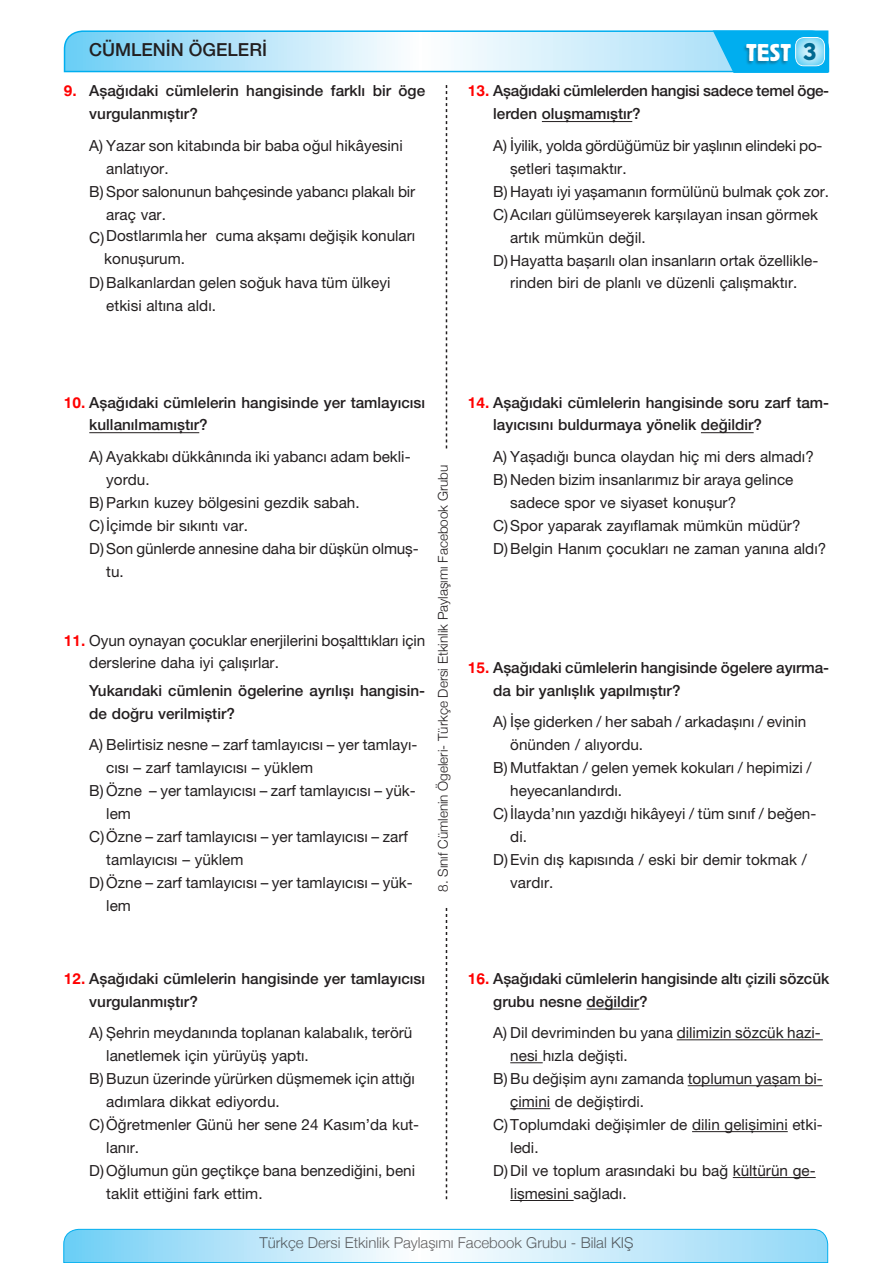
<style>
.page{position:relative;width:893px;height:1263px;background:#fff}
.page>*{position:absolute;margin:0;border:0;box-sizing:border-box;transform-origin:0 0}
.t1{font:25.5px "Block";color:#fff}
.t2{font:500 18px "Helvetica Neue LT Pro";color:#231f20}
.soru_plain{font:15.3px/23px "Helvetica Neue LT Pro";color:#231f20}
.soru_bold{font:500 15.3px/23px "Helvetica Neue LT Pro";color:#231f20}
.t3{font:300 15px "Helvetica Neue";color:#231f20}
.t4{font:300 13.5px "Helvetica Neue";color:#231f20}
.s1{color:#006991}
.s2{font-family:"Swis 721 BT Bold";font-weight:400;color:#f00}
.s3{font-family:"Swis 721 BT Bold";color:#f00}
</style>
<div class="page">
<svg style="left:446px;top:85px;width:1px;height:1114px"></svg>
<svg style="left:63px;top:1228px;width:765px;height:35px;background:#b7e5f9"></svg>
<svg style="left:63px;top:30px;width:767px;height:43px;background:#aae2f8"></svg>
<div style="left:793px;top:35px;width:33px;height:32px;background:#fff;opacity:.9"></div>
<div style="left:742px;top:44px;width:50px;height:22px;background:#231f20;opacity:.35"></div>
<div style="left:435px;top:450px;width:23px;height:457px;background:#fff"></div>
<hr style="left:89px;top:432px;width:110px;height:1px;background:#231f20">
<hr style="left:542px;top:121px;width:90px;height:1px;background:#231f20">
<hr style="left:701px;top:432px;width:53px;height:1px;background:#231f20">
<hr style="left:586px;top:1009px;width:53px;height:1px;background:#231f20">
<hr style="left:677px;top:1039px;width:146px;height:1px;background:#231f20">
<hr style="left:510px;top:1062px;width:33px;height:1px;background:#231f20">
<hr style="left:688px;top:1085px;width:135px;height:1px;background:#231f20">
<hr style="left:510px;top:1108px;width:40px;height:1px;background:#231f20">
<hr style="left:692px;top:1131px;width:96px;height:1px;background:#231f20">
<hr style="left:733px;top:1177px;width:83px;height:1px;background:#231f20">
<hr style="left:510px;top:1200px;width:64px;height:1px;background:#231f20">
<p class="t2" style="left:89px;top:39px;width:179px">CÜMLENİN ÖGELERİ</p>
<h1 class="t1" style="left:746px;top:36px;width:72px">TEST <span class="s1">3</span></h1>
<p class="soru_bold" style="left:89px;top:79px;width:337px;text-indent:-26px"><span class="s2">9.</span> Aşağıdaki cümlelerin hangisinde farklı bir öge vurgulanmıştır?</p>
<p class="soru_plain" style="left:106px;top:134px;width:298px;text-indent:-17px">A) Yazar son kitabında bir baba oğul hikâyesini anlatıyor.</p>
<p class="soru_plain" style="left:106px;top:180px;width:310px;text-indent:-17px">B) Spor salonunun bahçesinde yabancı plakalı bir araç var.</p>
<p class="soru_plain" style="left:104px;top:224px;width:312px;text-indent:-15px">C) Dostlarımla her cuma akşamı değişik konuları konuşurum.</p>
<p class="soru_plain" style="left:106px;top:271px;width:286px;text-indent:-17px">D)Balkanlardan gelen soğuk hava tüm ülkeyi etkisi altına aldı.</p>
<p class="soru_bold" style="left:493px;top:79px;width:337px;text-indent:-26px"><span class="s2">13.</span> Aşağıdaki cümlelerden hangisi sadece temel öge&shy;lerden oluşmamıştır?</p>
<p class="soru_plain" style="left:510px;top:134px;width:314px;text-indent:-17px">A) İyilik, yolda gördüğümüz bir yaşlının elindeki po&shy;şetleri taşımaktır.</p>
<p class="soru_plain" style="left:493px;top:180px;width:337px">B) Hayatı iyi yaşamanın formülünü bulmak çok zor.</p>
<p class="soru_plain" style="left:510px;top:202px;width:309px;text-indent:-17px">C)Acıları gülümseyerek karşılayan insan görmek artık mümkün değil.</p>
<p class="soru_plain" style="left:493px;top:248px;width:327px;text-align:center">D) Hayatta başarılı olan insanların ortak özellikle&shy;rinden biri de planlı ve düzenli çalışmaktır.</p>
<p class="soru_bold" style="left:89px;top:390px;width:337px;text-indent:-26px"><span class="s2">10.</span> Aşağıdaki cümlelerin hangisinde yer tamlayıcısı kullanılmamıştır?</p>
<p class="soru_plain" style="left:106px;top:445px;width:306px;text-indent:-17px">A) Ayakkabı dükkânında iki yabancı adam bekli&shy;yordu.</p>
<p class="soru_plain" style="left:89px;top:491px;width:272px">B) Parkın kuzey bölgesini gezdik sabah.</p>
<p class="soru_plain" style="left:89px;top:514px;width:160px">C) İçimde bir sıkıntı var.</p>
<p class="soru_plain" style="left:106px;top:537px;width:314px;text-indent:-17px">D) Son günlerde annesine daha bir düşkün olmuş&shy;tu.</p>
<p class="soru_plain" style="left:89px;top:628px;width:338px;text-indent:-26px"><span class="s3">11.</span> Oyun oynayan çocuklar enerjilerini boşalttıkları için derslerine daha iyi çalışırlar.</p>
<p class="soru_bold" style="left:89px;top:679px;width:337px">Yukarıdaki cümlenin ögelerine ayrılışı hangisin&shy;de doğru verilmiştir?</p>
<p class="soru_plain" style="left:106px;top:733px;width:313px;text-indent:-17px">A) Belirtisiz nesne – zarf tamlayıcısı – yer tamlayı&shy;cısı – zarf tamlayıcısı – yüklem</p>
<p class="soru_plain" style="left:106px;top:779px;width:311px;text-indent:-17px">B) Özne – yer tamlayıcısı – zarf tamlayıcısı – yük&shy;lem</p>
<p class="soru_plain" style="left:106px;top:825px;width:303px;text-indent:-17px">C)Özne – zarf tamlayıcısı – yer tamlayıcısı – zarf tamlayıcısı – yüklem</p>
<p class="soru_plain" style="left:106px;top:871px;width:308px;text-indent:-17px">D)Özne – zarf tamlayıcısı – yer tamlayıcısı – yük&shy;lem</p>
<p class="t4" style="left:435px;top:892px;width:429px;rotate:-90deg">8. Sınıf Cümlenin Ögeleri- Türkçe Dersi Etkinlik Paylaşımı Facebook Grubu</p>
<p class="t4" style="left:435px;top:777px;width:271px;rotate:-90deg">8. Sınıf 3. Ünite - Maddenin Yapısı ve Özellikleri</p>
<p class="soru_bold" style="left:493px;top:390px;width:337px;text-indent:-26px"><span class="s2">14.</span> Aşağıdaki cümlelerin hangisinde soru zarf tam&shy;layıcısını buldurmaya yönelik değildir?</p>
<p class="soru_plain" style="left:493px;top:445px;width:322px">A) Yaşadığı bunca olaydan hiç mi ders almadı?</p>
<p class="soru_plain" style="left:510px;top:468px;width:285px;text-indent:-17px">B) Neden bizim insanlarımız bir araya gelince sadece spor ve siyaset konuşur?</p>
<p class="soru_plain" style="left:493px;top:514px;width:309px">C)Spor yaparak zayıflamak mümkün müdür?</p>
<p class="soru_plain" style="left:493px;top:537px;width:335px">D)Belgin Hanım çocukları ne zaman yanına aldı?</p>
<p class="soru_bold" style="left:493px;top:656px;width:337px;text-indent:-26px"><span class="s2">15.</span> Aşağıdaki cümlelerin hangisinde ögelere ayırma&shy;da bir yanlışlık yapılmıştır?</p>
<p class="soru_plain" style="left:510px;top:710px;width:298px;text-indent:-17px">A) İşe giderken / her sabah / arkadaşını / evinin önünden / alıyordu.</p>
<p class="soru_plain" style="left:510px;top:756px;width:303px;text-indent:-17px">B) Mutfaktan / gelen yemek kokuları / hepimizi / heyecanlandırdı.</p>
<p class="soru_plain" style="left:510px;top:802px;width:308px;text-indent:-17px">C) İlayda’nın yazdığı hikâyeyi / tüm sınıf / beğen&shy;di.</p>
<p class="soru_plain" style="left:493px;top:848px;width:315px">D)Evin dış kapısında / eski bir demir tokmak /</p>
<p class="soru_plain" style="left:510px;top:871px;width:45px">vardır.</p>
<p class="soru_bold" style="left:89px;top:967px;width:337px;text-indent:-26px"><span class="s2">12.</span> Aşağıdaki cümlelerin hangisinde yer tamlayıcısı vurgulanmıştır?</p>
<p class="soru_plain" style="left:106px;top:1021px;width:308px;text-indent:-17px">A) Şehrin meydanında toplanan kalabalık, terörü lanetlemek için yürüyüş yaptı.</p>
<p class="soru_plain" style="left:106px;top:1067px;width:310px;text-indent:-17px">B) Buzun üzerinde yürürken düşmemek için attığı adımlara dikkat ediyordu.</p>
<p class="soru_plain" style="left:89px;top:1113px;width:331px">C)Öğretmenler Günü her sene 24 Kasım’da kut-</p>
<p class="soru_plain" style="left:106px;top:1136px;width:34px">lanır.</p>
<p class="soru_plain" style="left:106px;top:1159px;width:310px;text-indent:-17px">D)Oğlumun gün geçtikçe bana benzediğini, beni taklit ettiğini fark ettim.</p>
<p class="soru_bold" style="left:493px;top:967px;width:338px;text-indent:-26px"><span class="s2">16.</span> Aşağıdaki cümlelerin hangisinde altı çizili sözcük grubu nesne değildir?</p>
<p class="soru_plain" style="left:510px;top:1021px;width:312px;text-indent:-17px">A) Dil devriminden bu yana dilimizin sözcük hazi&shy;nesi hızla değişti.</p>
<p class="soru_plain" style="left:510px;top:1067px;width:314px;text-indent:-17px">B) Bu değişim aynı zamanda toplumun yaşam bi&shy;çimini de değiştirdi.</p>
<p class="soru_plain" style="left:493px;top:1113px;width:331px">C)Toplumdaki değişimler de dilin gelişimini etki-</p>
<p class="soru_plain" style="left:510px;top:1136px;width:30px">ledi.</p>
<p class="soru_plain" style="left:493px;top:1159px;width:324px">D) Dil ve toplum arasındaki bu bağ kültürün ge-</p>
<p class="soru_plain" style="left:510px;top:1182px;width:118px">lişmesini sağladı.</p>
<p class="t3" style="left:259px;top:1233px;width:375px">Türkçe Dersi Etkinlik Paylaşımı Facebook Grubu - Bilal KIŞ</p>
</div>
